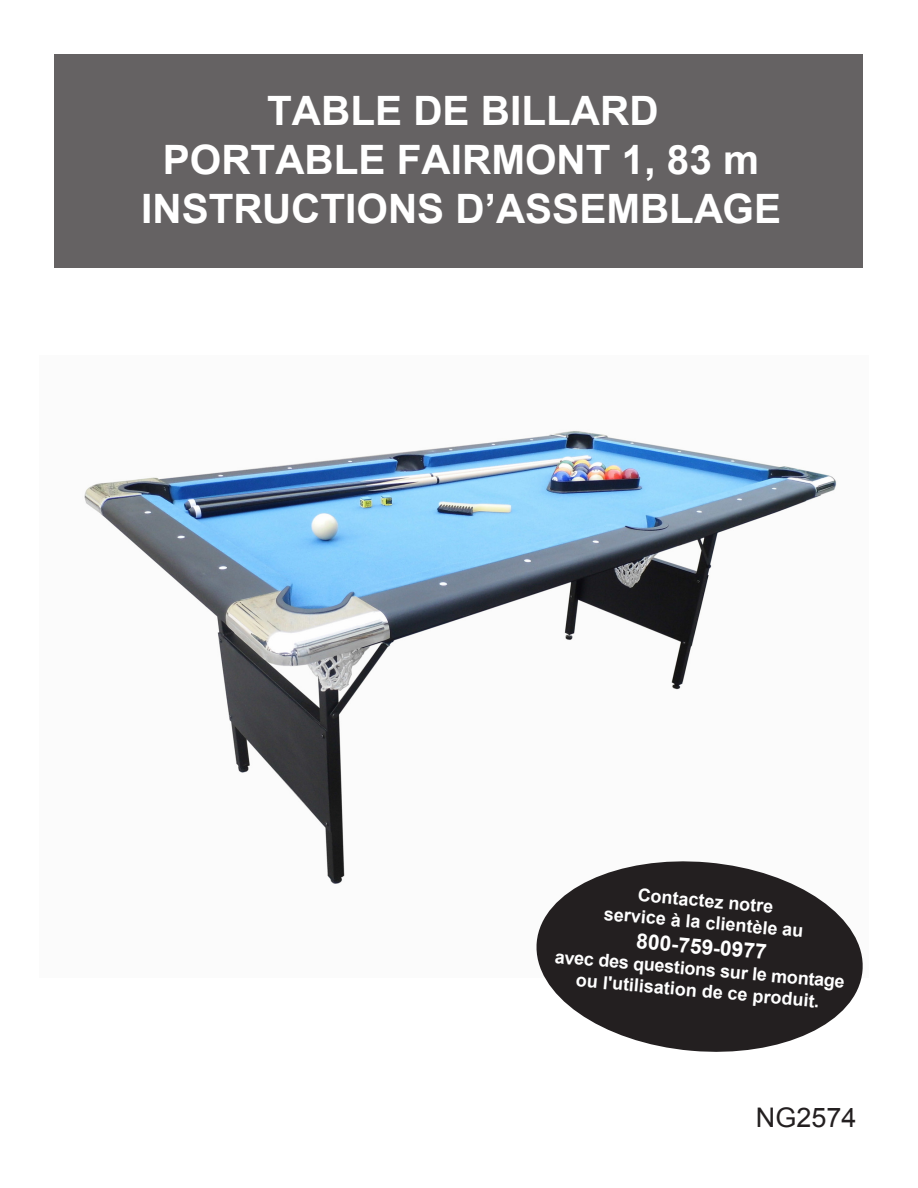
<style>
.page{position:relative;width:918px;height:1188px;background:#fff}
.page>*{position:absolute;margin:0;border:0;box-sizing:border-box;transform-origin:0 0}
.t1{font:700 40.5px/48.6px "Arial";color:#fff;text-align:center}
.t2{font:27px "Arial";color:#231f20}
.t3{font:700 21px "Arial";color:#fff}
.t4{font:700 18px/21.6px "Arial";color:#fff;text-align:center}
</style>
<div class="page">
<img style="left:84px;top:431px;width:753px;height:453px">
<div style="left:55px;top:55px;width:808px;height:213px;background:#656263"></div>
<svg style="left:532px;top:855px;width:331px;height:197px;fill:#231f20"></svg>
<h1 class="t1" style="left:141px;top:88px;width:641px">TABLE DE BILLARD<br>PORTABLE FAIRMONT 1, 83 m<br>INSTRUCTIONS D’ASSEMBLAGE</h1>
<p class="t4" style="left:607px;top:882px;width:202px;rotate:5deg">Contactez notre service à la clientèle au</p>
<p class="t3" style="left:638px;top:927px;width:132px;rotate:5deg">800-759-0977</p>
<p class="t4" style="left:556px;top:946px;width:292px;rotate:5deg">avec des questions sur le montage ou l'utilisation de ce produit.</p>
<h2 class="t2" style="left:756px;top:1100px;width:102px">NG2574</h2>
</div>
